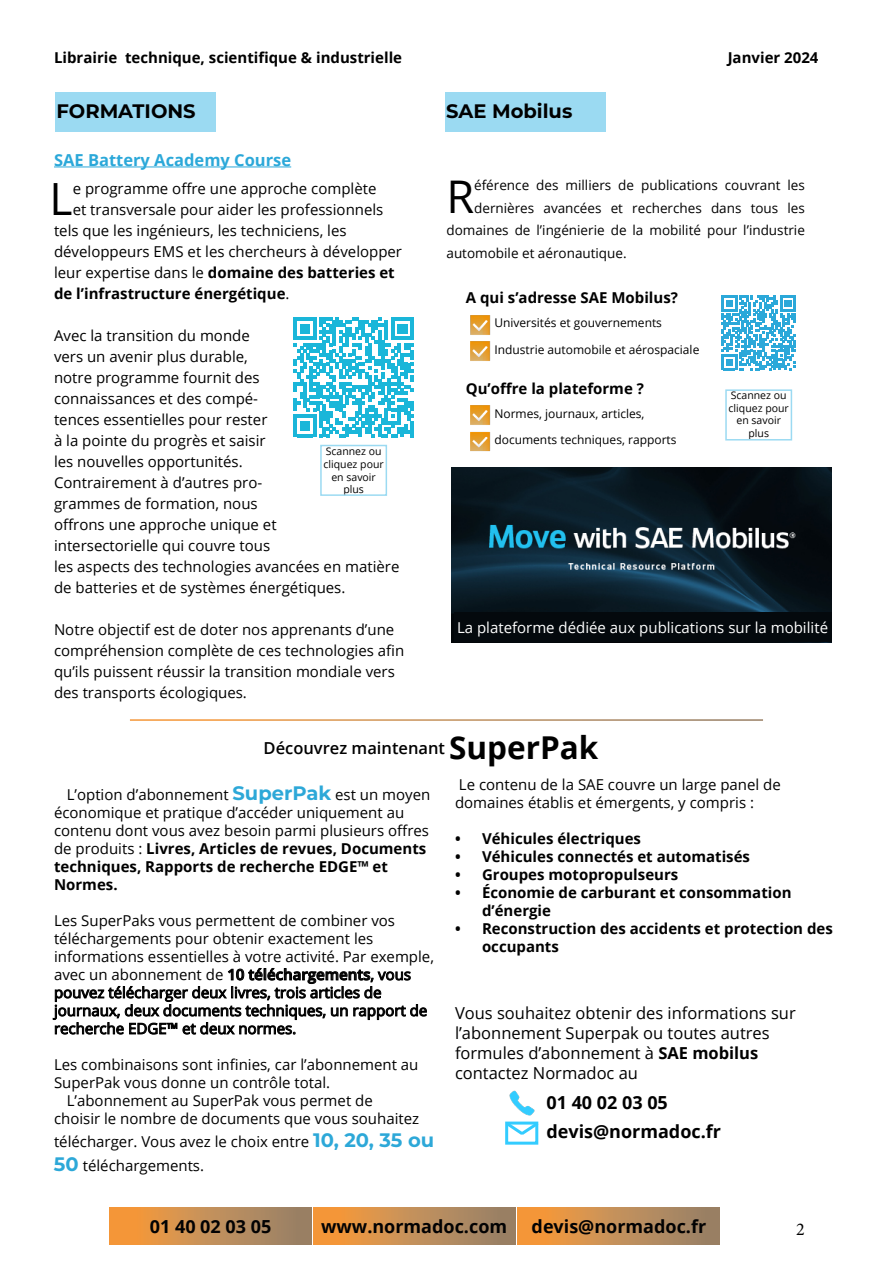
<style>
.page{position:relative;width:893px;height:1263px;background:#fff}
.page>*{position:absolute;margin:0;border:0;box-sizing:border-box;transform-origin:0 0}
.t1{font:45px "Open Sans";color:#000}
.t2{font:44.4px "Open Sans";color:#000}
.t3{font:700 19.5px "Montserrat";color:#000}
.t4{font:700 18px "Open Sans";color:#020203}
.t5{font:700 18px/28.5px "Open Sans";color:#000}
.t6{font:18px "Minion Pro";color:#000}
.t7{font:16.5px/19.8px "Open Sans";color:#000}
.t8{font:600 16.5px "Open Sans";color:#000}
.t9{font:700 16.5px "Open Sans";color:#2ba8d9}
.t10{font:15px/21px "Open Sans";color:#000}
.t11{font:700 15px/18px "Open Sans";color:#000}
.t12{font:15px "Open Sans";color:#fff}
.t13{font:13.5px "Open Sans";color:#000}
.t14{font:12px/25.5px "Open Sans";color:#000}
.t15{font:10.5px/12.6px "Open Sans";color:#000;text-align:center}
.s1{font-weight:400}
.s2{font-weight:700;font-size:31.5px}
.s3{font-family:"Montserrat";font-weight:700;font-size:19.5px;color:#2da8d8}
.s4{font-weight:700}
.s5{font-weight:600}
</style>
<div class="page">
<div style="left:56px;top:92px;width:160px;height:40px;background:#9bdaf2"></div>
<div style="left:445px;top:92px;width:161px;height:40px;background:#9bdaf2"></div>
<hr style="left:54px;top:167px;width:237px;height:1px;background:#2ba8d9">
<img style="left:470px;top:315px;width:20px;height:46px">
<img style="left:470px;top:405px;width:20px;height:47px">
<div style="left:725px;top:389px;width:67px;height:51px;border:2px solid #9bdaf2"></div>
<svg style="left:721px;top:295px;width:75px;height:75px"></svg>
<div style="left:320px;top:445px;width:67px;height:51px;border:2px solid #9bdaf2"></div>
<svg style="left:294px;top:317px;width:120px;height:120px"></svg>
<hr style="left:410px;top:421px;width:4px;height:16px;background:#1ab6d9">
<div style="left:505px;top:1121px;width:33px;height:24px;border:3px solid #3cf"></div>
<svg style="left:505px;top:1121px;width:34px;height:17px"></svg>
<img style="left:509px;top:1090px;width:26px;height:26px">
<div style="left:313px;top:1208px;width:202px;height:36px;background:linear-gradient(to right,#fc9c3a,#92816e)"></div>
<div style="left:518px;top:1208px;width:202px;height:36px;background:linear-gradient(to right,#fc9c3a,#92816e)"></div>
<div style="left:110px;top:1208px;width:202px;height:36px;background:linear-gradient(to right,#fc9c3a,#92816e)"></div>
<img style="left:452px;top:468px;width:379px;height:174px">
<div style="left:454px;top:612px;width:377px;height:30px;background:#04090d"></div>
<p class="t11" style="left:54px;top:49px;width:350px">Librairie technique, scientifique &amp; industrielle</p>
<p class="t11" style="left:728px;top:49px;width:92px">Janvier 2024</p>
<h3 class="t3" style="left:57px;top:97px;width:141px">FORMATIONS</h3>
<h3 class="t3" style="left:446px;top:97px;width:128px">SAE Mobilus</h3>
<p class="t9" style="left:54px;top:148px;width:239px">SAE Battery Academy Course</p>
<h2 class="t2" style="left:50px;top:168px;width:25px">L</h2>
<p class="t10" style="left:73px;top:177px;width:305px">e programme offre une approche complète</p>
<p class="t10" style="left:73px;top:198px;width:312px">et transversale pour aider les professionnels</p>
<p class="t10" style="left:54px;top:219px;width:294px">tels que les ingénieurs, les techniciens, les</p>
<p class="t10" style="left:54px;top:240px;width:350px">développeurs EMS et les chercheurs à développer</p>
<p class="t11" style="left:54px;top:263px;width:342px"><span class="s1">leur expertise dans le</span> domaine des batteries et</p>
<p class="t11" style="left:54px;top:284px;width:237px">de l’infrastructure énergétique<span class="s1">.</span></p>
<p class="t10" style="left:54px;top:324px;width:347px">Avec la transition du monde<br>vers un avenir plus durable,<br>notre programme fournit des<br>connaissances et des compé-<br>tences essentielles pour rester<br>à la pointe du progrès et saisir<br>les nouvelles opportunités.<br>Contrairement à d’autres pro-<br>grammes de formation, nous<br>offrons une approche unique et<br>intersectorielle qui couvre tous<br>les aspects des technologies avancées en matière de batteries et de systèmes énergétiques.</p>
<p class="t10" style="left:54px;top:618px;width:352px">Notre objectif est de doter nos apprenants d’une compréhension complète de ces technologies afin qu’ils puissent réussir la transition mondiale vers des transports écologiques.</p>
<p class="t15" style="left:324px;top:445px;width:62px">Scannez ou cliquez pour en savoir plus</p>
<h1 class="t1" style="left:446px;top:165px;width:29px">R</h1>
<p class="t13" style="left:474px;top:176px;width:332px">éférence des milliers de publications couvrant les</p>
<p class="t13" style="left:474px;top:198px;width:332px">dernières avancées et recherches dans tous les</p>
<p class="t13" style="left:446px;top:221px;width:360px">domaines de l’ingénierie de la mobilité pour l’industrie</p>
<p class="t13" style="left:446px;top:243px;width:182px">automobile et aéronautique.</p>
<p class="t11" style="left:466px;top:288px;width:214px">A qui s’adresse SAE Mobilus?</p>
<p class="t14" style="left:494px;top:310px;width:169px">Universités et gouvernements</p>
<p class="t14" style="left:494px;top:337px;width:206px">Industrie automobile et aérospaciale</p>
<p class="t11" style="left:466px;top:379px;width:180px">Qu’offre la plateforme ?</p>
<p class="t14" style="left:494px;top:401px;width:184px">Normes, journaux, articles, documents techniques, rapports</p>
<p class="t15" style="left:729px;top:389px;width:62px">Scannez ou cliquez pour en savoir plus</p>
<p class="t12" style="left:457px;top:617px;width:373px">La plateforme dédiée aux publications sur la mobilité</p>
<p class="t8" style="left:264px;top:737px;width:336px">Découvrez maintenant <span class="s2">SuperPak</span></p>
<p class="t10" style="left:54px;top:785px;width:378px;line-height:18px;text-indent:13px">L’option d’abonnement <span class="s3">SuperPak</span> est un moyen économique et pratique d’accéder uniquement au contenu dont vous avez besoin parmi plusieurs offres de produits : <span class="s4">Livres, Articles de revues, Documents techniques, Rapports de recherche EDGE™ et Normes.</span></p>
<p class="t10" style="left:54px;top:911px;width:382px;line-height:18px">Les SuperPaks vous permettent de combiner vos téléchargements pour obtenir exactement les informations essentielles à votre activité. Par exemple, avec un abonnement de <span class="s5">10 téléchargements</span>, vous pouvez télécharger deux livres, trois articles de journaux, deux documents techniques, un rapport de recherche EDGE™ et deux normes.</p>
<p class="t10" style="left:54px;top:1054px;width:366px">Les combinaisons sont infinies, car l’abonnement au</p>
<p class="t10" style="left:54px;top:1072px;width:278px">SuperPak vous donne un contrôle total.</p>
<p class="t10" style="left:67px;top:1090px;width:308px">L’abonnement au SuperPak vous permet de</p>
<p class="t10" style="left:54px;top:1108px;width:367px">choisir le nombre de documents que vous souhaitez</p>
<p class="t10" style="left:54px;top:1130px;width:382px;line-height:23.4px">télécharger. Vous avez le choix entre <span class="s3">10, 20, 35 ou<br>50</span> téléchargements.</p>
<p class="t10" style="left:455px;top:775px;width:327px;line-height:18px">Le contenu de la SAE couvre un large panel de domaines établis et émergents, y compris :</p>
<p class="t11" style="left:455px;top:829px;width:187px">• Véhicules électriques</p>
<p class="t11" style="left:455px;top:847px;width:297px">• Véhicules connectés et automatisés</p>
<p class="t11" style="left:455px;top:865px;width:225px">• Groupes motopropulseurs</p>
<p class="t11" style="left:482px;top:883px;width:311px;text-indent:-27px">• Économie de carburant et consommation d’énergie</p>
<p class="t11" style="left:482px;top:919px;width:352px;text-indent:-27px">• Reconstruction des accidents et protection des occupants</p>
<p class="t7" style="left:455px;top:1003px;width:342px">Vous souhaitez obtenir des informations sur l’abonnement Superpak ou toutes autres formules d’abonnement à <span class="s4">SAE mobilus </span>contactez Normadoc au</p>
<p class="t5" style="left:546px;top:1088px;width:176px">01 40 02 03 05 devis@normadoc.fr</p>
<p class="t4" style="left:150px;top:1213px;width:123px">01 40 02 03 05</p>
<p class="t4" style="left:321px;top:1213px;width:188px">www.normadoc.com</p>
<p class="t4" style="left:532px;top:1213px;width:176px">devis@normadoc.fr</p>
<p class="t6" style="left:796px;top:1217px;width:10px">2</p>
</div>
